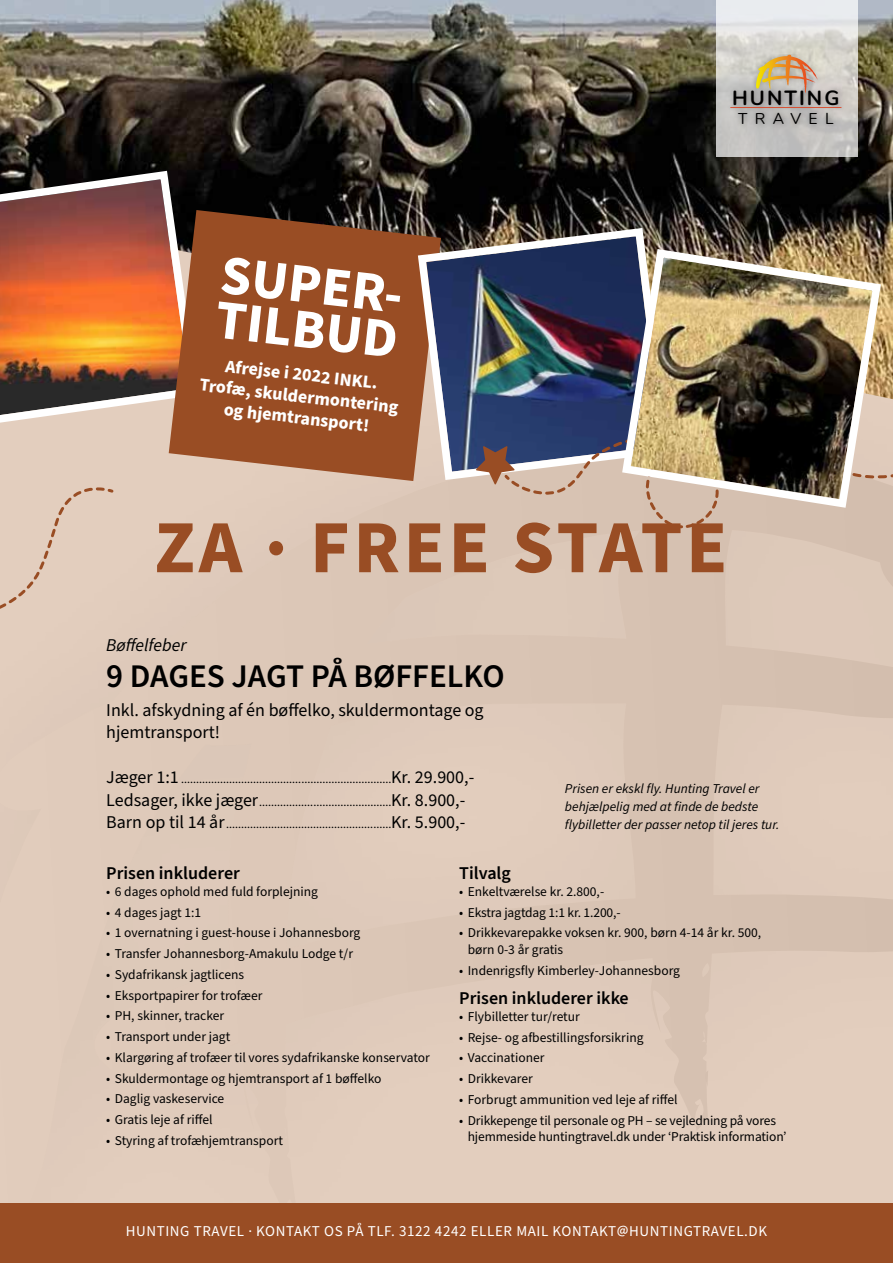
<style>
.page{position:relative;width:893px;height:1263px;background:#fff}
.page>*{position:absolute;margin:0;border:0;box-sizing:border-box;transform-origin:0 0}
.t1{font:700 75px "Source Sans Pro";letter-spacing:.05em;color:#994d24}
.t2{font:700 55.5px/44.8px "Source Sans Pro";color:#fff}
.t3{font:600 33px "Source Sans Pro";color:#000}
.t4{font:700 20.55px "Nunito";letter-spacing:.1em;color:#000}
.t5{font:18px/22.5px "Source Sans Pro";color:#000}
.t6{font:700 18px/21.6px "Source Sans Pro";color:#fff;text-align:center}
.t7{font:600 18px "Source Sans Pro";color:#000}
.t8{font:italic 18px "Source Sans Pro";color:#000}
.t9{font:15.6px "Nunito";letter-spacing:.47em;color:#000}
.t10{font:15px "Source Sans Pro";letter-spacing:.04em;color:#fff}
.t11{font:13.5px/16.5px "Source Sans Pro";color:#000}
.t12{font:italic 13.5px/18px "Source Sans Pro";color:#000}
.t13{font:12px/22.5px "Source Sans Pro";color:#000}
.s1{font-size:18px}
</style>
<div class="page">
<div style="left:0;top:1203px;width:893px;height:60px;background:#994d24"></div>
<img style="left:0;top:0;width:893px;height:399px">
<svg style="left:0;top:167px;width:203px;height:263px;background:#ad6a46"></svg>
<svg style="left:169px;top:210px;width:272px;height:271px;background:#99552f"></svg>
<img style="left:414px;top:224px;width:260px;height:260px">
<div style="left:0;top:487px;width:115px;height:137px;background:#e3cebe"></div>
<svg style="left:476px;top:411px;width:417px;height:121px;background:#a4989a"></svg>
<svg style="left:716px;top:0;width:141px;height:157px;background:#d8d8d6"></svg>
<img style="left:721px;top:54px;width:131px;height:23px">
<img style="left:721px;top:77px;width:131px;height:60px">
<img style="left:843px;top:54px;width:3px;height:52px">
<img style="left:735px;top:54px;width:5px;height:47px">
<img style="left:836px;top:54px;width:7px;height:57px">
<img style="left:836px;top:54px;width:2px;height:55px">
<img style="left:740px;top:54px;width:17px;height:5px">
<img style="left:740px;top:59px;width:29px;height:60px">
<img style="left:769px;top:54px;width:67px;height:68px">
<img style="left:776px;top:59px;width:60px;height:60px">
<img style="left:757px;top:54px;width:62px;height:60px">
<img style="left:759px;top:54px;width:59px;height:60px">
<img style="left:618px;top:245px;width:267px;height:267px">
<h3 class="t4" style="left:732px;top:83px;width:109px">HUNTING</h3>
<p class="t9" style="left:738px;top:107px;width:97px">TRAVEL</p>
<h2 class="t2" style="left:222px;top:254px;width:194px;rotate:6deg">SUPER-<br>TILBUD</h2>
<h3 class="t6" style="left:203px;top:354px;width:201px;rotate:6deg">Afrejse i 2022 INKL.<br>Trofæ, skuldermontering og hjemtransport!</h3>
<h1 class="t1" style="left:155px;top:496px;width:574px">ZA · FREE STATE</h1>
<h3 class="t8" style="left:106px;top:633px;width:82px">Bøffelfeber</h3>
<h3 class="t3" style="left:106px;top:654px;width:400px">9 DAGES JAGT PÅ BØFFELKO</h3>
<h3 class="t5" style="left:106px;top:699px;width:379px">Inkl. afskydning af én bøffelko, skuldermontage og hjemtransport!</h3>
<p class="t13" style="left:106px;top:768px;width:369px"><span class="s1">Jæger 1:1</span> ......................................................................<span class="s1">Kr. 29.900,-<br>Ledsager, ikke jæger</span>............................................<span class="s1">Kr. 8.900,-<br>Barn op til 14 år</span>.......................................................<span class="s1">Kr. 5.900,-</span></p>
<p class="t12" style="left:565px;top:780px;width:216px">Prisen er ekskl fly. Hunting Travel er behjælpelig med at finde de bedste flybilletter der passer netop til jeres tur.</p>
<h3 class="t7" style="left:106px;top:861px;width:135px">Prisen inkluderer</h3>
<p class="t11" style="left:106px;top:883px;width:213px">• 6 dages ophold med fuld forplejning</p>
<p class="t11" style="left:106px;top:904px;width:96px">• 4 dages jagt 1:1</p>
<p class="t11" style="left:106px;top:925px;width:256px">• 1 overnatning i guest-house i Johannesborg</p>
<p class="t11" style="left:106px;top:946px;width:248px">• Transfer Johannesborg-Amakulu Lodge t/r</p>
<p class="t11" style="left:106px;top:966px;width:139px">• Sydafrikansk jagtlicens</p>
<p class="t11" style="left:106px;top:987px;width:158px">• Eksportpapirer for trofæer</p>
<p class="t11" style="left:106px;top:1008px;width:119px">• PH, skinner, tracker</p>
<p class="t11" style="left:106px;top:1029px;width:125px">• Transport under jagt</p>
<p class="t11" style="left:106px;top:1049px;width:325px">• Klargøring af trofæer til vores sydafrikanske konservator</p>
<p class="t11" style="left:106px;top:1070px;width:277px">• Skuldermontage og hjemtransport af 1 bøffelko</p>
<p class="t11" style="left:106px;top:1091px;width:119px">• Daglig vaskeservice</p>
<p class="t11" style="left:106px;top:1112px;width:108px">• Gratis leje af riffel</p>
<p class="t11" style="left:106px;top:1132px;width:178px">• Styring af trofæhjemtransport</p>
<h3 class="t7" style="left:459px;top:861px;width:53px">Tilvalg</h3>
<p class="t11" style="left:459px;top:883px;width:146px">• Enkeltværelse kr. 2.800,-</p>
<p class="t11" style="left:459px;top:904px;width:163px">• Ekstra jagtdag 1:1 kr. 1.200,-</p>
<p class="t11" style="left:468px;top:925px;width:295px;text-indent:-9px">• Drikkevarepakke voksen kr. 900, børn 4-14 år kr. 500, børn 0-3 år gratis</p>
<p class="t11" style="left:459px;top:962px;width:222px">• Indenrigsfly Kimberley-Johannesborg</p>
<h3 class="t7" style="left:459px;top:986px;width:171px">Prisen inkluderer ikke</h3>
<p class="t11" style="left:459px;top:1008px;width:122px">• Flybilletter tur/retur</p>
<p class="t11" style="left:459px;top:1029px;width:186px">• Rejse- og afbestillingsforsikring</p>
<p class="t11" style="left:459px;top:1050px;width:87px">• Vaccinationer</p>
<p class="t11" style="left:459px;top:1071px;width:75px">• Drikkevarer</p>
<p class="t11" style="left:459px;top:1091px;width:220px">• Forbrugt ammunition ved leje af riffel</p>
<p class="t11" style="left:468px;top:1112px;width:320px;text-indent:-9px">• Drikkepenge til personale og PH – se vejledning på vores hjemmeside huntingtravel.dk under ‘Praktisk information’</p>
<p class="t10" style="left:126px;top:1221px;width:643px">HUNTING TRAVEL · KONTAKT OS PÅ TLF. 3122 4242 ELLER MAIL KONTAKT@HUNTINGTRAVEL.DK</p>
</div>
